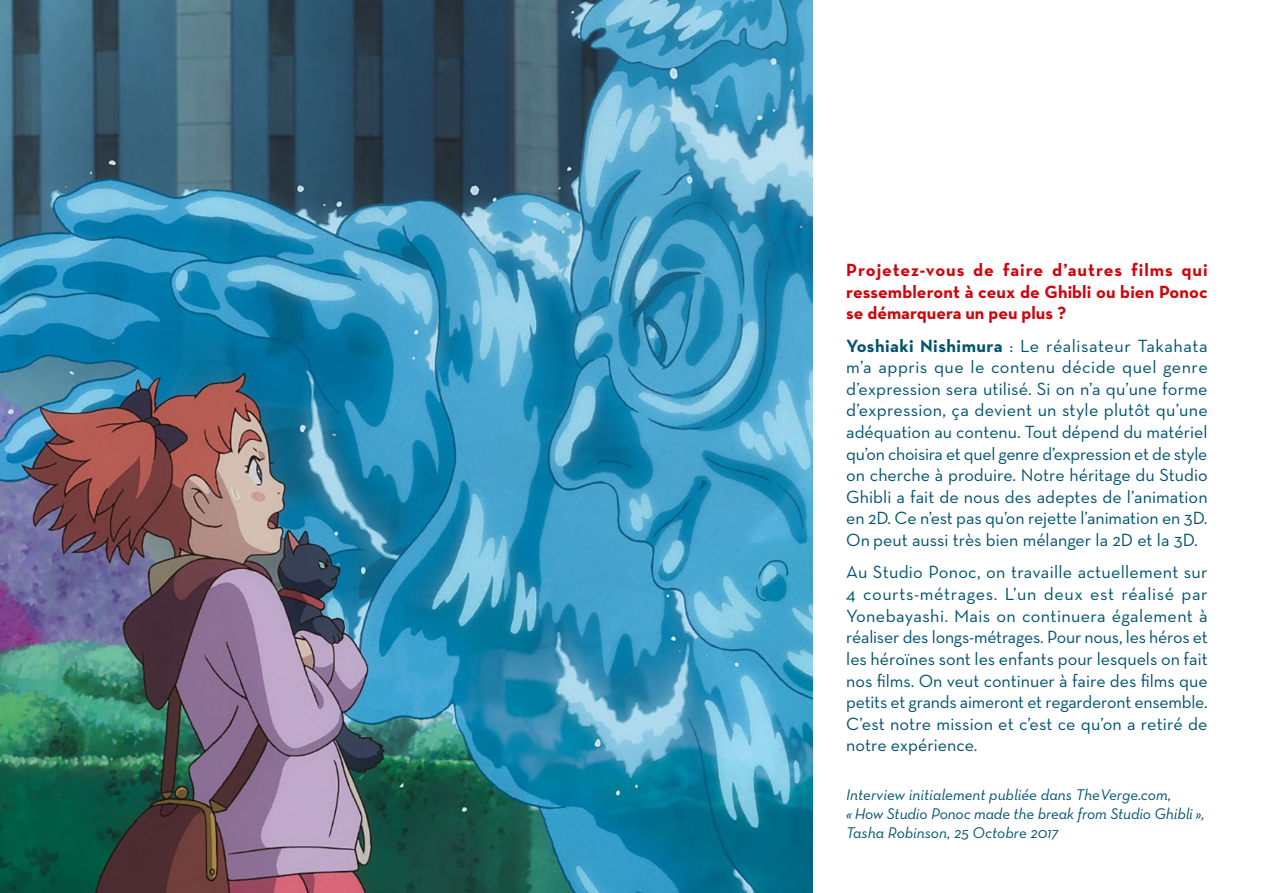
<style>
.page{position:relative;width:1263px;height:893px;background:#fff}
.page>*{position:absolute;margin:0;border:0;box-sizing:border-box;transform-origin:0 0}
.t1{font:18px/21.6px "Neutra Text";color:#00536e;text-align:justify}
.t2{font:700 18px/21.6px "Neutra Text";color:#d0050c;text-align:justify}
.t3{font:italic 15.75px/18.9px "Neutra Text";letter-spacing:-.005em;color:#00536e}
.s1{font-weight:700}
</style>
<div class="page">
<img style="left:0;top:0;width:812px;height:893px">
<p class="t2" style="left:846px;top:259px;width:363px">Projetez-vous de faire d’autres films qui ressembleront à ceux de Ghibli ou bien Ponoc se démarquera un peu plus ?</p>
<p class="t1" style="left:846px;top:334px;width:363px"><span class="s1">Yoshiaki Nishimura</span> : Le réalisateur Takahata m’a appris que le contenu décide quel genre d’expression sera utilisé. Si on n’a qu’une forme d’expression, ça devient un style plutôt qu’une adéquation au contenu. Tout dépend du matériel qu’on choisira et quel genre d’expression et de style on cherche à produire. Notre héritage du Studio Ghibli a fait de nous des adeptes de l’animation en 2D. Ce n’est pas qu’on rejette l’animation en 3D.<br>On peut aussi très bien mélanger la 2D et la 3D.</p>
<p class="t1" style="left:846px;top:561px;width:363px">Au Studio Ponoc, on travaille actuellement sur 4 courts-métrages. L’un deux est réalisé par Yonebayashi. Mais on continuera également à réaliser des longs-métrages. Pour nous, les héros et les héroïnes sont les enfants pour lesquels on fait nos films. On veut continuer à faire des films que petits et grands aimeront et regarderont ensemble.<br>C’est notre mission et c’est ce qu’on a retiré de notre expérience.</p>
<p class="t3" style="left:846px;top:785px;width:360px">Interview initialement publiée dans TheVerge.com,<br>« How Studio Ponoc made the break from Studio Ghibli »,<br>Tasha Robinson, 25 Octobre 2017</p>
</div>
